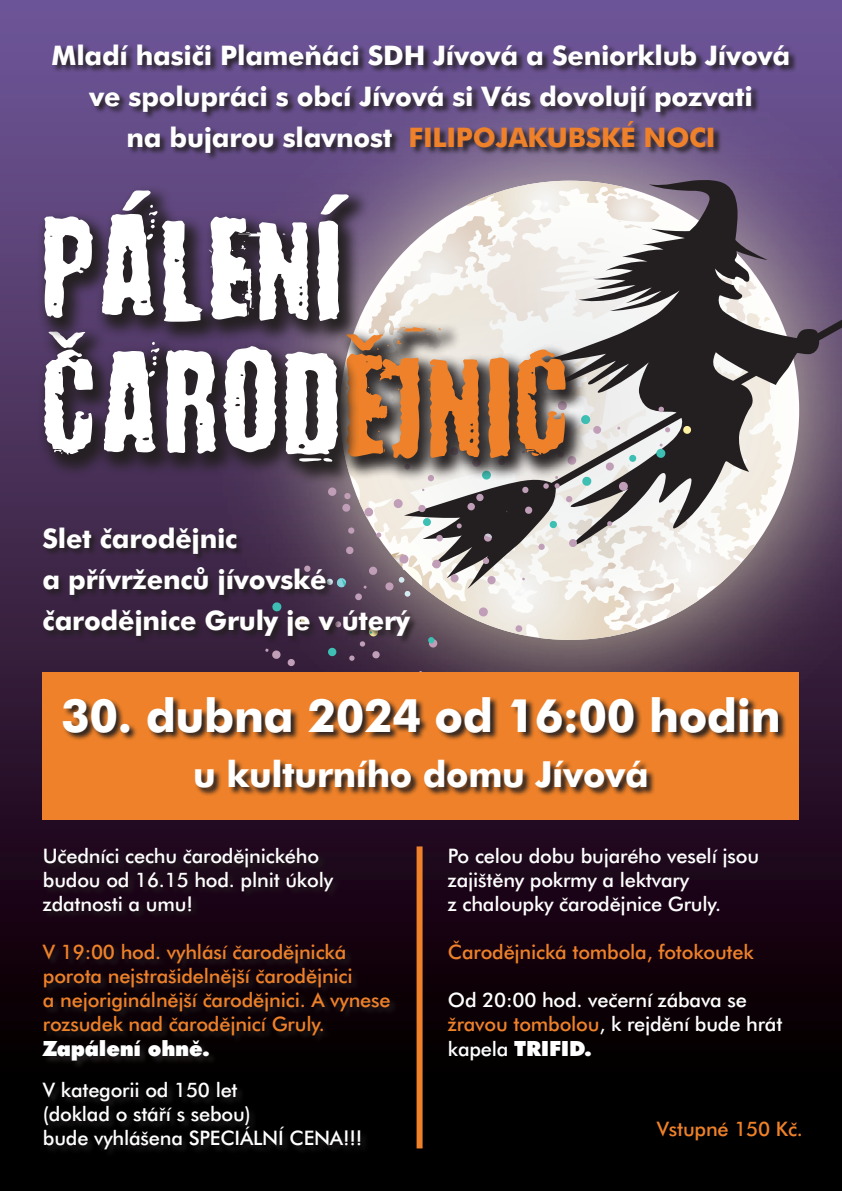
<style>
.page{position:relative;width:842px;height:1191px;background:#fff}
.page>*{position:absolute;margin:0;border:0;box-sizing:border-box;transform-origin:0 0}
.t1{font:700 46px "Futura BTCE";letter-spacing:-.01em;color:#fff}
.t2{font:700 36px "Futura BTCE";letter-spacing:-.01em;color:#fff}
.t3{font:700 27px/41px "Futura BTCE";letter-spacing:-.01em;color:#fff;text-align:center}
.t4{font:900 21px "Futura BTCE";letter-spacing:-.01em;color:#fff}
.t5{font:500 20px/24px "Futura BTCE";letter-spacing:-.01em;color:#fff}
.t6{font:500 20px/24px "Futura BTCE";letter-spacing:-.01em;color:#ee8129}
.s1{color:#ee8129}
.s2{font-weight:500;font-size:20px}
</style>
<div class="page">
<div style="left:0;top:0;width:842px;height:1191px;background:linear-gradient(to bottom,#75579a,#000)"></div>
<img style="left:166px;top:6px;width:676px;height:808px">
<img style="left:370px;top:216px;width:34px;height:15px">
<svg style="left:404px;top:179px;width:438px;height:410px;background:#8f8094"></svg>
<div style="left:52px;top:43px;width:745px;height:118px;background:#231f20;opacity:.95"></div>
<div style="left:36px;top:326px;width:324px;height:159px;background:#231f20;opacity:.95"></div>
<svg style="left:44px;top:231px;width:756px;height:469px"></svg>
<div style="left:37px;top:184px;width:333px;height:161px;background:#231f20;opacity:.95"></div>
<svg style="left:44px;top:190px;width:305px;height:132px"></svg>
<div style="left:43px;top:527px;width:376px;height:118px;background:#231f20;opacity:.95"></div>
<div style="left:43px;top:672px;width:756px;height:147px;background:#ee8129"></div>
<div style="left:63px;top:696px;width:724px;height:101px;background:#231f20;opacity:.95"></div>
<div style="left:42px;top:847px;width:357px;height:311px;background:#231f20;opacity:.95"></div>
<div style="left:417px;top:846px;width:6px;height:302px;background:#ee8129"></div>
<h3 class="t3" style="left:52px;top:33px;width:740px">Mladí hasiči Plameňáci SDH Jívová a Seniorklub Jívová ve spolupráci s obcí Jívová si Vás dovolují pozvati<br>na bujarou slavnost <span class="s1">FILIPOJAKUBSKÉ NOCI</span></h3>
<h3 class="t3" style="left:43px;top:516px;width:369px;text-align:left">Slet čarodějnic<br>a přívrženců jívovské čarodějnice Gruly je v úterý</h3>
<h1 class="t1" style="left:61px;top:684px;width:721px">30. dubna 2024 od 16:00 hodin</h1>
<h2 class="t2" style="left:193px;top:749px;width:457px">u kulturního domu Jívová</h2>
<p class="t5" style="left:43px;top:843px;width:292px">Učedníci cechu čarodějnického budou od 16.15 hod. plnit úkoly zdatnosti a umu!</p>
<p class="t6" style="left:43px;top:939px;width:349px">V 19:00 hod. vyhlásí čarodějnická porota nejstrašidelnější čarodějnici<br>a nejoriginálnější čarodějnici. A vynese rozsudek nad čarodějnicí Gruly.</p>
<p class="t4" style="left:43px;top:1034px;width:168px">Zapálení ohně.</p>
<p class="t5" style="left:43px;top:1077px;width:321px">V kategorii od 150 let<br>(doklad o stáří s sebou)<br>bude vyhlášena SPECIÁLNÍ CENA!!!</p>
<p class="t5" style="left:448px;top:843px;width:313px">Po celou dobu bujarého veselí jsou zajištěny pokrmy a lektvary<br>z chaloupky čarodějnice Gruly.</p>
<p class="t6" style="left:448px;top:939px;width:307px">Čarodějnická tombola, fotokoutek</p>
<p class="t5" style="left:448px;top:987px;width:336px">Od 20:00 hod. večerní zábava se <span class="s1">žravou tombolou</span>, k rejdění bude hrát</p>
<p class="t4" style="left:448px;top:1034px;width:145px"><span class="s2">kapela</span> TRIFID.</p>
<p class="t6" style="left:657px;top:1116px;width:148px">Vstupné 150 Kč.</p>
</div>
